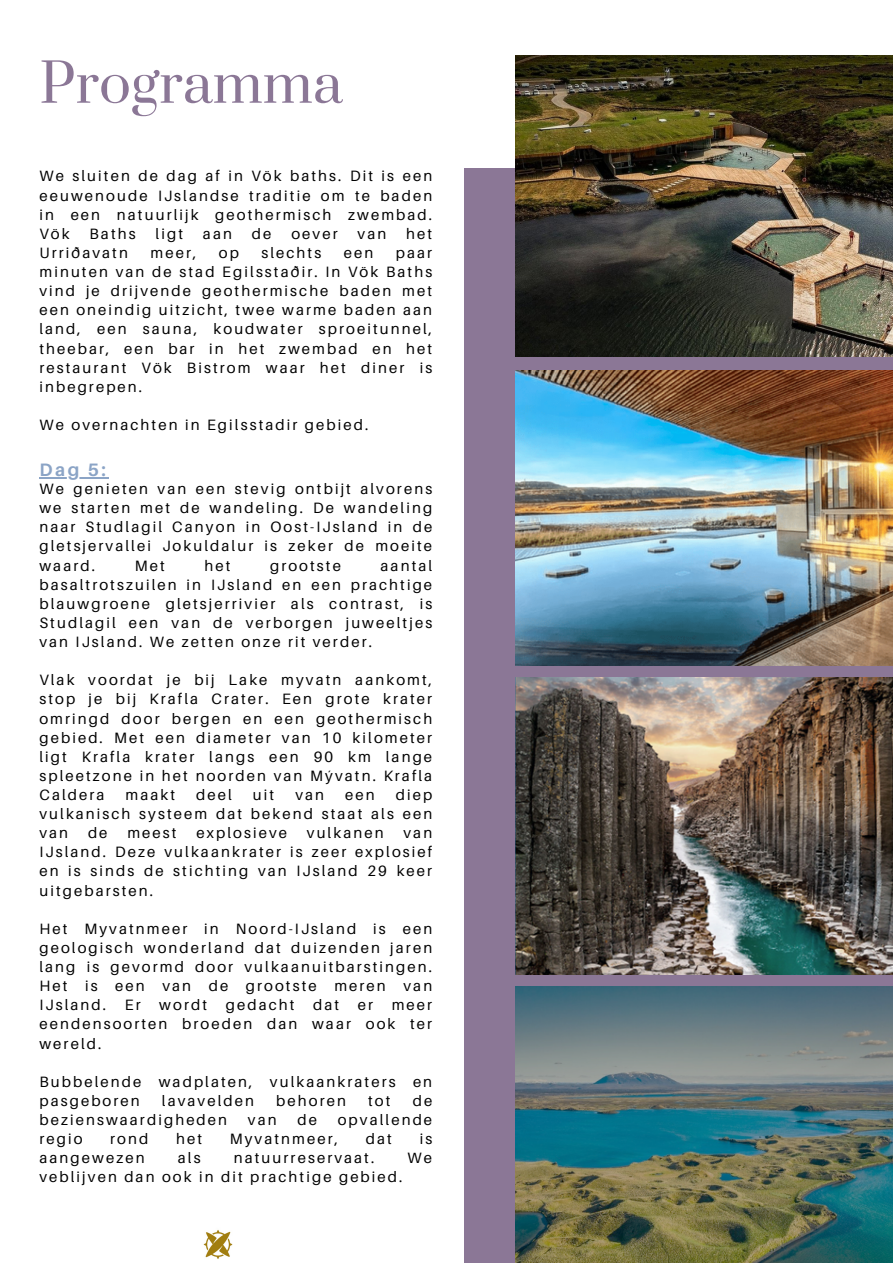
<style>
.page{position:relative;width:893px;height:1264px;background:#fff}
.page>*{position:absolute;margin:0;border:0;box-sizing:border-box;transform-origin:0 0}
.t1{font:52.95px "Prata";color:#8b7796}
.t2{font:700 18px "Aileron";color:#8ba4c6}
.t3{font:15px/19px "Aileron";letter-spacing:.14em;color:#000;text-align:justify}
</style>
<div class="page">
<img style="left:203px;top:1230px;width:30px;height:29px">
<hr style="left:39px;top:477px;width:70px;height:1px;background:#8ba4c6">
<div style="left:464px;top:169px;width:428px;height:1093px;background:#8b7796"></div>
<img style="left:515px;top:677px;width:377px;height:297px">
<img style="left:515px;top:55px;width:377px;height:302px">
<img style="left:515px;top:986px;width:377px;height:276px">
<img style="left:515px;top:371px;width:377px;height:294px">
<p class="t1" style="left:39px;top:50px;width:305px">Programma</p>
<p class="t3" style="left:39px;top:166px;width:394px">We sluiten de dag af in Vök baths. Dit is een eeuwenoude IJslandse traditie om te baden in een natuurlijk geothermisch zwembad.<br>Vök</p>
<p class="t3" style="left:89px;top:224px;width:48px">Baths</p>
<p class="t3" style="left:156px;top:224px;width:29px">ligt</p>
<p class="t3" style="left:203px;top:224px;width:30px">aan</p>
<p class="t3" style="left:252px;top:224px;width:21px">de</p>
<p class="t3" style="left:291px;top:224px;width:48px">oever</p>
<p class="t3" style="left:357px;top:224px;width:30px">van</p>
<p class="t3" style="left:406px;top:224px;width:27px">het</p>
<p class="t3" style="left:39px;top:243px;width:90px">Urriðavatn</p>
<p class="t3" style="left:150px;top:243px;width:47px">meer,</p>
<p class="t3" style="left:219px;top:243px;width:22px">op</p>
<p class="t3" style="left:261px;top:243px;width:61px">slechts</p>
<p class="t3" style="left:344px;top:243px;width:31px">een</p>
<p class="t3" style="left:39px;top:243px;width:394px;text-indent:356px">paar minuten van de stad Egilsstaðir. In Vök Baths vind je drijvende geothermische baden met een oneindig uitzicht, twee warme baden aan land, een sauna, koudwater sproeitunnel, theebar, een bar in het zwembad en het restaurant Vök Bistrom waar het diner is inbegrepen.</p>
<p class="t3" style="left:39px;top:415px;width:330px">We overnachten in Egilsstadir gebied.</p>
<p class="t2" style="left:39px;top:458px;width:68px">Dag 5:</p>
<p class="t3" style="left:39px;top:479px;width:394px">We genieten van een stevig ontbijt alvorens we starten met de wandeling. De wandeling naar Studlagil Canyon in Oost-IJsland in de gletsjervallei Jokuldalur is zeker de moeite waard.</p>
<p class="t3" style="left:135px;top:555px;width:32px">Met</p>
<p class="t3" style="left:204px;top:555px;width:27px">het</p>
<p class="t3" style="left:270px;top:555px;width:72px">grootste</p>
<p class="t3" style="left:39px;top:555px;width:394px;text-indent:341px">aantal basaltrotszuilen in IJsland en een prachtige blauwgroene gletsjerrivier als contrast, is Studlagil een van de verborgen juweeltjes van IJsland. We zetten onze rit verder.</p>
<p class="t3" style="left:39px;top:670px;width:394px">Vlak voordat je bij Lake myvatn aankomt, stop je bij Krafla Crater. Een grote krater omringd door bergen en een geothermisch gebied. Met een diameter van 10 kilometer ligt Krafla krater langs een 90 km lange spleetzone in het noorden van Mývatn. Krafla Caldera</p>
<p class="t3" style="left:39px;top:785px;width:394px;text-indent:356px">diep vulkanisch systeem dat bekend staat als een van</p>
<p class="t3" style="left:125px;top:785px;width:51px">maakt</p>
<p class="t3" style="left:196px;top:785px;width:37px">deel</p>
<p class="t3" style="left:253px;top:785px;width:23px">uit</p>
<p class="t3" style="left:295px;top:785px;width:30px">van</p>
<p class="t3" style="left:345px;top:785px;width:31px">een</p>
<p class="t3" style="left:88px;top:823px;width:21px">de</p>
<p class="t3" style="left:127px;top:823px;width:51px">meest</p>
<p class="t3" style="left:196px;top:823px;width:92px">explosieve</p>
<p class="t3" style="left:307px;top:823px;width:78px">vulkanen</p>
<p class="t3" style="left:39px;top:823px;width:394px;text-indent:364px">van IJsland. Deze vulkaankrater is zeer explosief en is sinds de stichting van IJsland 29 keer uitgebarsten.</p>
<p class="t3" style="left:39px;top:918px;width:394px">Het Myvatnmeer in Noord-IJsland is een geologisch wonderland dat duizenden jaren lang is gevormd door vulkaanuitbarstingen.<br>Het is een van de grootste meren van IJsland. Er wordt gedacht dat er meer eendensoorten broeden dan waar ook ter wereld.</p>
<p class="t3" style="left:39px;top:1071px;width:394px">Bubbelende wadplaten, vulkaankraters en pasgeboren</p>
<p class="t3" style="left:162px;top:1090px;width:94px">lavavelden</p>
<p class="t3" style="left:276px;top:1090px;width:71px">behoren</p>
<p class="t3" style="left:368px;top:1090px;width:24px">tot</p>
<p class="t3" style="left:412px;top:1090px;width:21px">de</p>
<p class="t3" style="left:39px;top:1109px;width:189px">bezienswaardigheden</p>
<p class="t3" style="left:248px;top:1109px;width:30px">van</p>
<p class="t3" style="left:297px;top:1109px;width:21px">de</p>
<p class="t3" style="left:338px;top:1109px;width:96px">opvallende</p>
<p class="t3" style="left:39px;top:1128px;width:45px">regio</p>
<p class="t3" style="left:110px;top:1128px;width:40px">rond</p>
<p class="t3" style="left:176px;top:1128px;width:27px">het</p>
<p class="t3" style="left:230px;top:1128px;width:110px">Myvatnmeer,</p>
<p class="t3" style="left:366px;top:1128px;width:28px">dat</p>
<p class="t3" style="left:419px;top:1128px;width:14px">is</p>
<p class="t3" style="left:39px;top:1148px;width:107px">aangewezen</p>
<p class="t3" style="left:178px;top:1148px;width:24px">als</p>
<p class="t3" style="left:234px;top:1148px;width:142px">natuurreservaat.</p>
<p class="t3" style="left:407px;top:1148px;width:26px">We</p>
<p class="t3" style="left:39px;top:1167px;width:364px">veblijven dan ook in dit prachtige gebied.</p>
</div>
